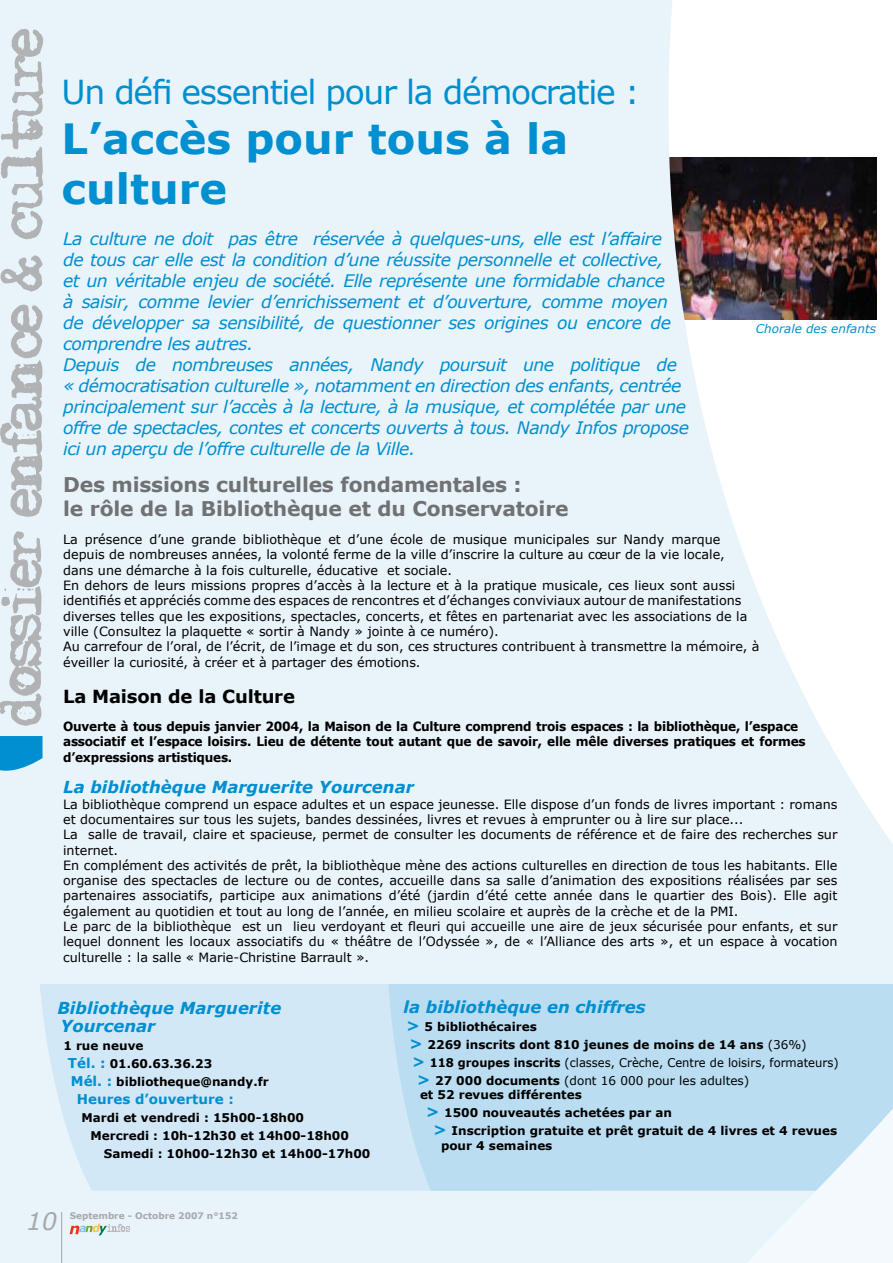
<style>
.page{position:relative;width:893px;height:1263px;background:#e9f3fa}
.page>*{position:absolute;margin:0;border:0;box-sizing:border-box;transform-origin:0 0}
.t1{font:52.5px "Adler";letter-spacing:-.105em;color:#b1b2b4}
.t2{font:700 41.7px/49.9px "Verdana";color:#008fd0}
.t3{font:33px "Verdana";letter-spacing:-.04em;color:#008fd0}
.t4{font:italic 24px "Verdana";color:#a7a8aa}
.t5{font:700 20.25px/24.3px "Verdana";letter-spacing:-.01em;color:#707173}
.t6{font:700 18px "Verdana";letter-spacing:-.01em;color:#000}
.t7{font:italic 17.25px/21px "Verdana";letter-spacing:-.03em;color:#008fd0}
.t8{font:italic 700 16.5px/18px "Verdana";color:#008fd0}
.t9{font:700 13.5px "Verdana";color:#008fd0}
.t10{font:12.75px/15.3px "Verdana";color:#000}
.t11{font:700 12.75px/15.1px "Verdana";letter-spacing:-.02em;color:#000;scale:.95 1}
.t12{font:700 12px/18px "Verdana";color:#000}
.t13{font:12px "Verdana";color:#000;scale:.96 1}
.t14{font:12px "Verdana";color:#000}
.t15{font:italic 12px "Verdana";color:#008fd0}
.t16{font:700 9px "Verdana";color:#a7a8aa}
.s1{font-size:13.5px;color:#008fd0}
.s2{font-size:15px;color:#008fd0}
.s3{font-weight:400}
.s4{font-weight:700;font-size:15px;color:#008fd0}
.s5{font-weight:700}
</style>
<div class="page">
<svg style="left:668px;top:0;width:61px;height:509px;fill:#fff"></svg>
<img style="left:668px;top:157px;width:61px;height:162px">
<div style="left:40px;top:984px;width:348px;height:207px;background:#d3e8f6"></div>
<div style="left:388px;top:984px;width:341px;height:207px;background:#baddf1"></div>
<svg style="left:729px;top:0;width:164px;height:1263px;fill:#fff"></svg>
<svg style="left:0;top:736px;width:43px;height:35px;background:#1e9cd5"></svg>
<hr style="left:61px;top:1212px;width:1px;height:51px;background:#a7a8aa">
<svg style="left:70px;top:1223px;width:60px;height:12px"></svg>
<svg style="left:731px;top:766px;width:162px;height:208px"></svg>
<h1 class="t1" style="left:0;top:726px;width:700px;rotate:-90deg">dossier enfance &amp; culture</h1>
<h3 class="t3" style="left:62px;top:71px;width:580px">Un défi essentiel pour la démocratie :</h3>
<h2 class="t2" style="left:62px;top:113px;width:508px">L’accès pour tous à la culture</h2>
<p class="t7" style="left:63px;top:228px;width:627px">La culture ne doit pas être réservée à quelques-uns, elle est l’affaire<br>de tous car elle est la condition d’une réussite personnelle et collective,<br>et un véritable enjeu de société. Elle représente une formidable chance<br>à saisir, comme levier d’enrichissement et d’ouverture, comme moyen de développer sa sensibilité, de questionner ses origines ou encore de comprendre les autres.<br>Depuis de nombreuses années, Nandy poursuit une politique de « démocratisation culturelle », notamment en direction des enfants, centrée principalement sur l’accès à la lecture, à la musique, et complétée par une offre de spectacles, contes et concerts ouverts à tous. Nandy Infos propose ici un aperçu de l’offre culturelle de la Ville.</p>
<p class="t15" style="left:756px;top:321px;width:122px">Chorale des enfants</p>
<h3 class="t5" style="left:63px;top:472px;width:507px">Des missions culturelles fondamentales :<br>le rôle de la Bibliothèque et du Conservatoire</h3>
<p class="t10" style="left:63px;top:531px;width:698px">La présence d’une grande bibliothèque et d’une école de musique municipales sur Nandy marque depuis de nombreuses années, la volonté ferme de la ville d’inscrire la culture au cœur de la vie locale,<br>dans une démarche à la fois culturelle, éducative et sociale.<br>En dehors de leurs missions propres d’accès à la lecture et à la pratique musicale, ces lieux sont aussi identifiés et appréciés comme des espaces de rencontres et d’échanges conviviaux autour de manifestations diverses telles que les expositions, spectacles, concerts, et fêtes en partenariat avec les associations de la ville (Consultez la plaquette « sortir à Nandy » jointe à ce numéro).<br>Au carrefour de l’oral, de l’écrit, de l’image et du son, ces structures contribuent à transmettre la mémoire, à éveiller la curiosité, à créer et à partager des émotions.</p>
<h3 class="t6" style="left:63px;top:685px;width:233px">La Maison de la Culture</h3>
<p class="t11" style="left:63px;top:718px;width:783px">Ouverte à tous depuis janvier 2004, la Maison de la Culture comprend trois espaces : la bibliothèque, l’espace associatif et l’espace loisirs. Lieu de détente tout autant que de savoir, elle mêle diverses pratiques et formes d’expressions artistiques.</p>
<p class="t8" style="left:63px;top:778px;width:352px">La bibliothèque Marguerite Yourcenar</p>
<p class="t10" style="left:63px;top:796px;width:776px">La bibliothèque comprend un espace adultes et un espace jeunesse. Elle dispose d’un fonds de livres important : romans et documentaires sur tous les sujets, bandes dessinées, livres et revues à emprunter ou à lire sur place...<br>La salle de travail, claire et spacieuse, permet de consulter les documents de référence et de faire des recherches sur internet.<br>En complément des activités de prêt, la bibliothèque mène des actions culturelles en direction de tous les habitants. Elle organise des spectacles de lecture ou de contes, accueille dans sa salle d’animation des expositions réalisées par ses partenaires associatifs, participe aux animations d’été (jardin d’été cette année dans le quartier des Bois). Elle agit également au quotidien et tout au long de l’année, en milieu scolaire et auprès de la crèche et de la PMI.<br>Le parc de la bibliothèque est un lieu verdoyant et fleuri qui accueille une aire de jeux sécurisée pour enfants, et sur lequel donnent les locaux associatifs du « théâtre de l’Odyssée », de « l’Alliance des arts », et un espace à vocation culturelle : la salle « Marie-Christine Barrault ».</p>
<p class="t8" style="left:57px;top:998px;width:225px">Bibliothèque Marguerite<br>Yourcenar</p>
<p class="t12" style="left:68px;top:1036px;width:202px;text-indent:-4px">1 rue neuve<br><span class="s1">Tél. :</span> 01.60.63.36.23<br><span class="s1">Mél. :</span> bibliotheque@nandy.fr</p>
<p class="t9" style="left:77px;top:1090px;width:158px">Heures d’ouverture :</p>
<p class="t12" style="left:81px;top:1108px;width:224px">Mardi et vendredi : 15h00-18h00</p>
<p class="t12" style="left:90px;top:1126px;width:260px">Mercredi : 10h-12h30 et 14h00-18h00</p>
<p class="t12" style="left:104px;top:1144px;width:268px">Samedi : 10h00-12h30 et 14h00-17h00</p>
<p class="t8" style="left:403px;top:997px;width:244px">la bibliothèque en chiffres</p>
<p class="t12" style="left:406px;top:1017px;width:132px"><span class="s2">&gt;</span> 5 bibliothécaires</p>
<p class="t12" style="left:409px;top:1035px;width:399px"><span class="s2">&gt;</span> 2269 inscrits dont 810 jeunes de moins de 14 ans <span class="s3">(36%)</span></p>
<p class="t13" style="left:412px;top:1055px;width:445px"><span class="s4">&gt;</span> <span class="s5">118 groupes inscrits</span> (classes, Crèche, Centre de loisirs, formateurs)</p>
<p class="t14" style="left:417px;top:1073px;width:334px"><span class="s4">&gt;</span> <span class="s5">27 000 documents</span> (dont 16 000 pour les adultes)</p>
<p class="t12" style="left:420px;top:1086px;width:163px">et 52 revues différentes</p>
<p class="t12" style="left:426px;top:1104px;width:247px"><span class="s2">&gt;</span> 1500 nouveautés achetées par an</p>
<p class="t12" style="left:433px;top:1122px;width:405px"><span class="s2">&gt;</span> Inscription gratuite et prêt gratuit de 4 livres et 4 revues</p>
<p class="t12" style="left:441px;top:1136px;width:113px">pour 4 semaines</p>
<h3 class="t4" style="left:26px;top:1206px;width:32px">10</h3>
<p class="t16" style="left:70px;top:1210px;width:170px">Septembre - Octobre 2007 n°152</p>
</div>
